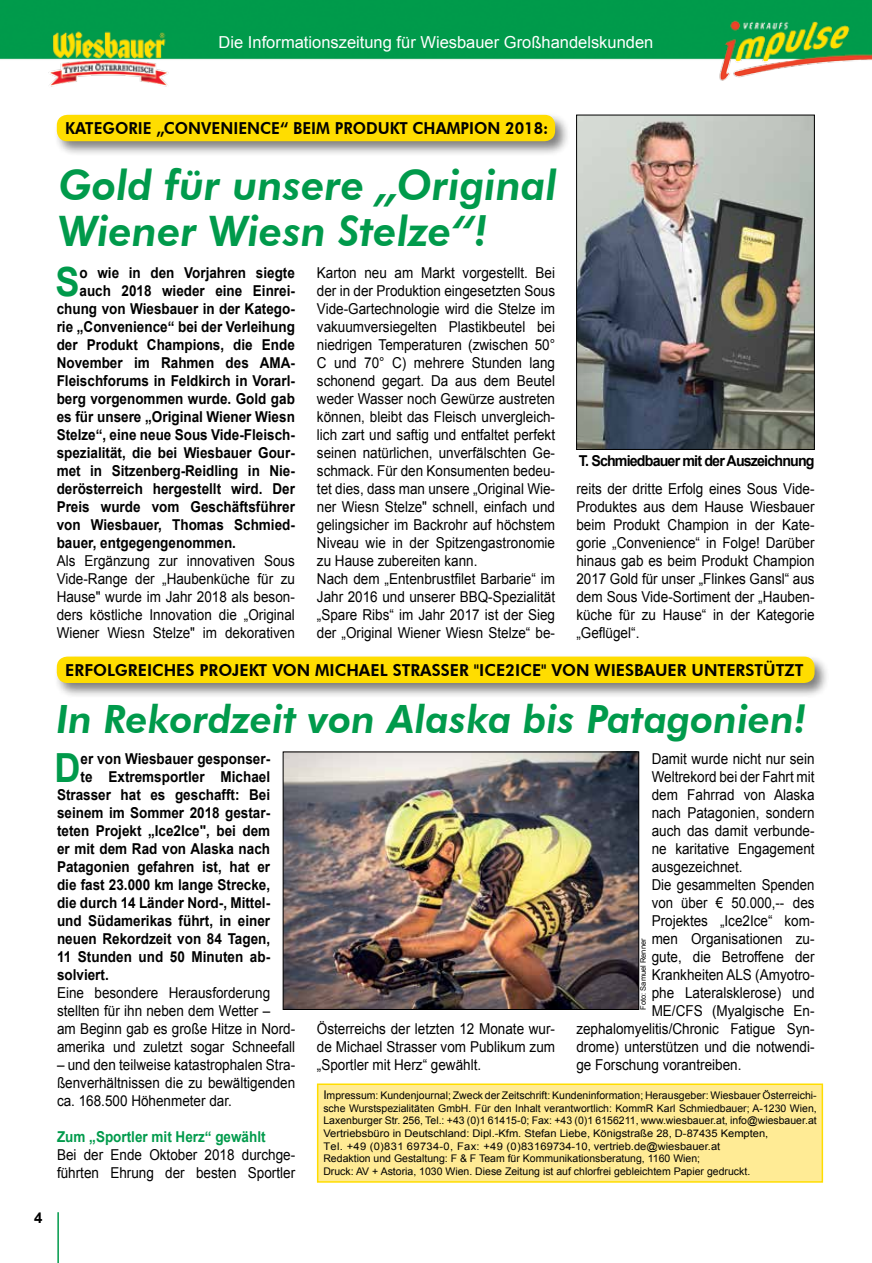
<style>
.page{position:relative;width:872px;height:1263px;background:#fff}
.page>*{position:absolute;margin:0;border:0;box-sizing:border-box;transform-origin:0 0}
.t1{font:italic 800 42px/46.5px "Futura BT";color:#009a4b}
.t2{font:700 40.2px "Arial";color:#009a4b;scale:.9 1}
.t3{font:italic 800 39px "Futura BT";color:#009a4b}
.t4{font:800 16.5px "Futura BT";color:#000}
.t5{font:16.5px "Arial";color:#fff}
.t6{font:800 16.5px "Futura BT";color:#000;scale:.94 1}
.t7{font:15px/18px "Arial";color:#000;text-align:justify;scale:.9 1}
.t8{font:700 15px "Arial";color:#000;scale:.9 1}
.t9{font:15px "Arial";color:#000;scale:.88 1}
.t10{font:700 15px "Arial";letter-spacing:-.06em;color:#000;scale:.95 1}
.t11{font:700 15px "Arial";color:#009a4b;scale:.9 1}
.t12{font:700 15px "Arial";color:#000}
.t13{font:10.5px/12.6px "Arial";color:#000}
.t14{font:7.5px "Arial";color:#000}
.s1{font-size:12px}
</style>
<div class="page">
<img style="left:0;top:0;width:872px;height:121px">
<hr style="left:57px;top:1212px;width:2px;height:51px;background:#009a4b">
<div style="left:54px;top:112px;width:516px;height:45px;background:#000;opacity:.5"></div>
<div style="left:57px;top:115px;width:498px;height:26px;background:#fd0;border-radius:10px"></div>
<div style="left:54px;top:653px;width:776px;height:45px;background:#000;opacity:.5"></div>
<div style="left:57px;top:657px;width:757px;height:26px;background:#fd0;border-radius:10px"></div>
<img style="left:578px;top:117px;width:234px;height:331px">
<div style="left:576px;top:115px;width:238px;height:335px;border:1px solid #000"></div>
<img style="left:285px;top:754px;width:352px;height:254px">
<div style="left:283px;top:752px;width:356px;height:258px;border:1px solid #000"></div>
<div style="left:317px;top:1083px;width:506px;height:100px;background:#ffeb95;border:2px solid #fd0"></div>
<p class="t5" style="left:219px;top:32px;width:436px">Die Informationszeitung für Wiesbauer Großhandelskunden</p>
<p class="t12" style="left:34px;top:1208px;width:10px">4</p>
<p class="t6" style="left:65px;top:118px;width:320px">KATEGORIE „CONVENIENCE“ BEIM PRODU</p>
<p class="t6" style="left:390px;top:118px;width:170px">KT CHAMPION 2018:</p>
<h1 class="t1" style="left:59px;top:161px;width:500px">Gold für unsere „Original<br>Wiener Wiesn Stelze“!</h1>
<h2 class="t2" style="left:55px;top:255px;width:28px">S</h2>
<p class="t8" style="left:79px;top:262px;width:241px">o wie in den Vorjahren siegte</p>
<p class="t8" style="left:79px;top:280px;width:241px">auch 2018 wieder eine Einrei-</p>
<p class="t8" style="left:57px;top:298px;width:266px">chung von Wiesbauer in der Katego-</p>
<p class="t8" style="left:57px;top:316px;width:266px">rie „Convenience“ bei der Verleihung</p>
<p class="t8" style="left:57px;top:334px;width:266px">der Produkt Champions, die Ende</p>
<p class="t8" style="left:57px;top:352px;width:266px">November im Rahmen des AMA-</p>
<p class="t8" style="left:57px;top:370px;width:266px">Fleischforums in Feldkirch in Vorarl-</p>
<p class="t8" style="left:57px;top:388px;width:266px">berg vorgenommen wurde. Gold gab</p>
<p class="t8" style="left:57px;top:406px;width:266px">es für unsere „Original Wiener Wiesn</p>
<p class="t8" style="left:57px;top:424px;width:266px">Stelze“, eine neue Sous Vide-Fleisch-</p>
<p class="t8" style="left:57px;top:442px;width:266px">spezialität, die bei Wiesbauer Gour-</p>
<p class="t8" style="left:57px;top:460px;width:266px">met in Sitzenberg-Reidling in Nie-</p>
<p class="t8" style="left:57px;top:478px;width:266px">derösterreich hergestellt wird. Der</p>
<p class="t8" style="left:57px;top:496px;width:266px">Preis wurde vom Geschäftsführer</p>
<p class="t8" style="left:57px;top:514px;width:266px">von Wiesbauer, Thomas Schmied-</p>
<p class="t8" style="left:57px;top:532px;width:201px">bauer, entgegengenommen.</p>
<p class="t7" style="left:57px;top:552px;width:266px">Als Ergänzung zur innovativen Sous Vide-Range der „Haubenküche für zu Hause" wurde im Jahr 2018 als beson&shy;ders köstliche Innovation die „Original Wiener Wiesn Stelze" im dekorativen</p>
<p class="t7" style="left:317px;top:264px;width:266px;text-align:left">Karton neu am Markt vorgestellt. Bei der in der Produktion eingesetzten Sous Vide-Gartechnologie wird die Stelze im vakuumversiegelten Plastikbeutel bei niedrigen Temperaturen (zwischen 50° C und 70° C) mehrere Stunden lang schonend gegart. Da aus dem Beutel weder Wasser noch Gewürze austreten können, bleibt das Fleisch unvergleich&shy;lich zart und saftig und entfaltet perfekt seinen natürlichen, unverfälschten Ge&shy;schmack. Für den Konsumenten bedeu&shy;tet dies, dass man unsere „Original Wie&shy;ner Wiesn Stelze" schnell, einfach und gelingsicher im Backrohr auf höchstem Niveau wie in der Spitzengastronomie zu Hause zubereiten kann.<br>Nach dem „Entenbrustfilet Barbarie“ im Jahr 2016 und unserer BBQ-Spezialität „Spare Ribs“ im Jahr 2017 ist der Sieg der „Original Wiener Wiesn Stelze“ be-</p>
<p class="t10" style="left:579px;top:450px;width:250px">T. Schmiedbauer mit der Auszeichnung</p>
<p class="t7" style="left:576px;top:480px;width:266px">reits der dritte Erfolg eines Sous Vide-Produktes aus dem Hause Wiesbauer beim Produkt Champion in der Kate&shy;gorie „Convenience“ in Folge! Darüber hinaus gab es beim Produkt Champion 2017 Gold für unser „Flinkes Gansl“ aus dem Sous Vide-Sortiment der „Hauben&shy;küche für zu Hause“ in der Kategorie „Geflügel“.</p>
<p class="t4" style="left:65px;top:660px;width:739px">ERFOLGREICHES PROJEKT VON MICHAEL STRASSER "ICE2ICE" VON WIESBAUER UNTERSTÜTZT</p>
<h3 class="t3" style="left:56px;top:695px;width:752px">In Rekordzeit von Alaska bis Patagonien!</h3>
<h2 class="t2" style="left:54px;top:741px;width:30px">D</h2>
<p class="t8" style="left:80px;top:748px;width:212px">er von Wiesbauer gesponser-</p>
<p class="t8" style="left:80px;top:766px;width:212px">te Extremsportler Michael</p>
<p class="t8" style="left:57px;top:784px;width:238px">Strasser hat es geschafft: Bei</p>
<p class="t8" style="left:57px;top:802px;width:238px">seinem im Sommer 2018 gestar-</p>
<p class="t8" style="left:57px;top:820px;width:238px">teten Projekt „Ice2Ice", bei dem</p>
<p class="t8" style="left:57px;top:838px;width:238px">er mit dem Rad von Alaska nach</p>
<p class="t8" style="left:57px;top:856px;width:238px">Patagonien gefahren ist, hat er</p>
<p class="t8" style="left:57px;top:874px;width:238px">die fast 23.000 km lange Strecke,</p>
<p class="t8" style="left:57px;top:892px;width:238px">die durch 14 Länder Nord-, Mittel-</p>
<p class="t8" style="left:57px;top:910px;width:238px">und Südamerikas führt, in einer</p>
<p class="t8" style="left:57px;top:928px;width:238px">neuen Rekordzeit von 84 Tagen,</p>
<p class="t8" style="left:57px;top:946px;width:238px">11 Stunden und 50 Minuten ab-</p>
<p class="t8" style="left:57px;top:964px;width:59px">solviert.</p>
<p class="t7" style="left:57px;top:984px;width:266px;text-align:left">Eine besondere Herausforderung stellten für ihn neben dem Wetter –<br>am Beginn gab es große Hitze in Nord&shy;amerika und zuletzt sogar Schneefall</p>
<p class="t7" style="left:57px;top:1056px;width:266px">– und den teilweise katastrophalen Stra&shy;ßenverhältnissen die zu bewältigenden ca. 168.500 Höhenmeter dar.</p>
<p class="t11" style="left:57px;top:1126px;width:233px">Zum „Sportler mit Herz“ gewählt</p>
<p class="t7" style="left:57px;top:1146px;width:266px">Bei der Ende Oktober 2018 durchge&shy;führten Ehrung der besten Sportler</p>
<p class="t7" style="left:317px;top:1020px;width:266px">Österreichs der letzten 12 Monate wur&shy;de Michael Strasser vom Publikum zum „Sportler mit Herz“ gewählt.</p>
<p class="t7" style="left:651px;top:750px;width:182px">Damit wurde nicht nur sein</p>
<p class="t7" style="left:651px;top:768px;width:182px">Weltrekord bei der Fahrt mit</p>
<p class="t7" style="left:651px;top:786px;width:182px">dem Fahrrad von Alaska</p>
<p class="t7" style="left:651px;top:804px;width:182px">nach Patagonien, sondern</p>
<p class="t7" style="left:651px;top:822px;width:182px">auch das damit verbunde-</p>
<p class="t7" style="left:651px;top:840px;width:182px">ne karitative Engagement</p>
<p class="t7" style="left:651px;top:858px;width:102px">ausgezeichnet.</p>
<p class="t9" style="left:651px;top:875px;width:186px">Die gesammelten Spenden</p>
<p class="t9" style="left:651px;top:893px;width:186px">von über € 50.000,-- des</p>
<p class="t7" style="left:651px;top:912px;width:182px">Projektes „Ice2Ice“ kom-</p>
<p class="t7" style="left:651px;top:930px;width:182px">men Organisationen zu-</p>
<p class="t7" style="left:651px;top:948px;width:182px">gute, die Betroffene der</p>
<p class="t7" style="left:651px;top:966px;width:182px">Krankheiten ALS (Amyotro-</p>
<p class="t7" style="left:651px;top:984px;width:182px">phe Lateralsklerose) und</p>
<p class="t7" style="left:651px;top:1002px;width:182px">ME/CFS (Myalgische En-</p>
<p class="t7" style="left:576px;top:1020px;width:266px">zephalomyelitis/Chronic Fatigue Syn-</p>
<p class="t7" style="left:576px;top:1038px;width:266px">drome) unterstützen und die notwendi-</p>
<p class="t7" style="left:576px;top:1056px;width:185px">ge Forschung vorantreiben.</p>
<p class="t14" style="left:638px;top:1010px;width:73px;rotate:-90deg">Foto: Samuel Renner</p>
<p class="t13" style="left:323px;top:1089px;width:495px"><span class="s1">I</span>mpressum: Kundenjournal; Zweck der Zeitschrift: Kundeninformation; Herausgeber: Wiesbauer Österreichi&shy;sche Wurstspezialitäten GmbH. Für den Inhalt verantwortlich: KommR Karl Schmiedbauer; A-1230 Wien, Laxenburger Str. 256, Tel.: +43 (0)1 61415-0; Fax: +43 (0)1 6156211, www.wiesbauer.at, info@wiesbauer.at Vertriebsbüro in Deutschland: Dipl.-Kfm. Stefan Liebe, Königstraße 28, D-87435 Kempten,<br>Tel. +49 (0)831 69734-0, Fax: +49 (0)83169734-10, vertrieb.de@wiesbauer.at<br>Redaktion und Gestaltung: F &amp; F Team für Kommunikationsberatung, 1160 Wien;<br>Druck: AV + Astoria, 1030 Wien. Diese Zeitung ist auf chlorfrei gebleichtem Papier gedruckt.</p>
</div>
